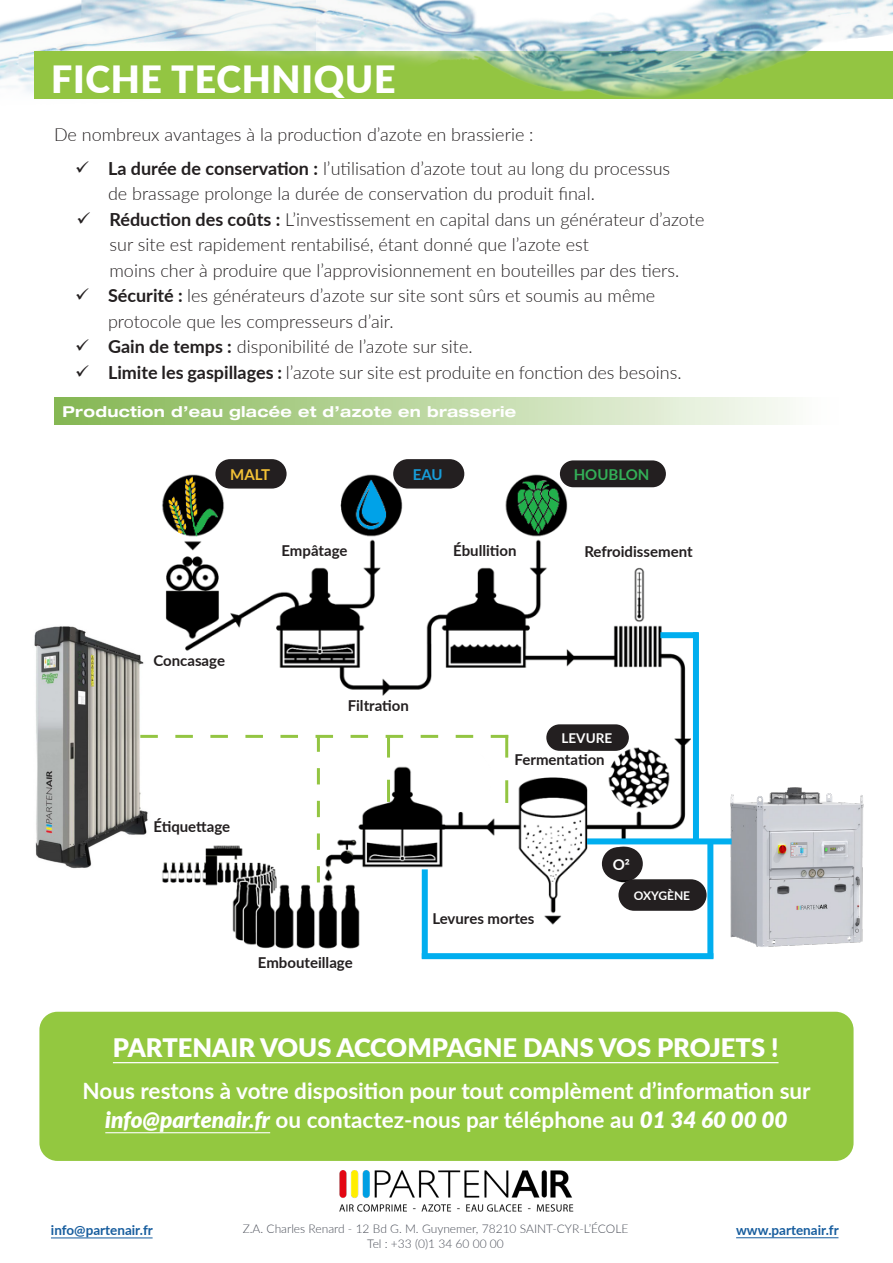
<style>
.page{position:relative;width:893px;height:1263px;background:#fff}
.page>*{position:absolute;margin:0;border:0;box-sizing:border-box;transform-origin:0 0}
.t1{font:900 37.5px "Lato";letter-spacing:.02em;color:#fff}
.t2{font:900 25.5px "Lato";color:#fff}
.t3{font:700 22.5px/28.5px "Lato";color:#fff;text-align:center}
.t4{font:300 18px/25.5px "Lato";color:#231f20}
.t5{font:700 15px "Lato";color:#231f20}
.t6{font:700 expanded 15px "Helvetica Neue";letter-spacing:.02em;color:#fff}
.t7{font:700 15px "Lato";color:#33af57}
.t8{font:700 15px "Lato";color:#f4c236}
.t9{font:700 15px "Lato";color:#179dd9}
.t10{font:700 15px "Lato";color:#fff}
.t11{font:700 13.5px "Lato";color:#175d9e}
.t12{font:700 13.5px "Lato";color:#fff}
.t13{font:300 12px/14.4px "Lato";color:#4b4f59;text-align:center}
.t14{font:700 12px "Lato";color:#fff}
.s1{font-weight:700}
.s2{font-weight:900;font-style:italic}
</style>
<div class="page">
<hr style="left:51px;top:1237px;width:102px;height:1px;background:#175d9e">
<hr style="left:736px;top:1237px;width:102px;height:1px;background:#175d9e">
<div style="left:39px;top:1012px;width:814px;height:149px;background:#93c840;border-radius:18px"></div>
<hr style="left:113px;top:1062px;width:665px;height:1px;background:#fff">
<hr style="left:105px;top:1132px;width:165px;height:1px;background:#fff">
<img style="left:339px;top:1171px;width:234px;height:41px">
<img style="left:157px;top:459px;width:533px;height:501px">
<img style="left:34px;top:626px;width:123px;height:243px">
<img style="left:719px;top:787px;width:145px;height:160px">
<div style="left:425px;top:713px;width:121px;height:41px;background:#fff"></div>
<svg style="left:138px;top:735px;width:386px;height:147px"></svg>
<div style="left:422px;top:953px;width:291px;height:6px;background:#00aeef"></div>
<div style="left:364px;top:870px;width:89px;height:21px;background:#fff"></div>
<div style="left:422px;top:869px;width:6px;height:89px;background:#00aeef"></div>
<div style="left:587px;top:838px;width:145px;height:6px;background:#00aeef"></div>
<div style="left:660px;top:632px;width:38px;height:6px;background:#00aeef"></div>
<div style="left:693px;top:632px;width:6px;height:209px;background:#00aeef"></div>
<div style="left:707px;top:841px;width:6px;height:117px;background:#00aeef"></div>
<div style="left:153px;top:654px;width:94px;height:33px;background:#fff"></div>
<div style="left:281px;top:544px;width:83px;height:21px;background:#fff"></div>
<div style="left:348px;top:698px;width:82px;height:21px;background:#fff"></div>
<div style="left:453px;top:544px;width:67px;height:17px;background:#fff"></div>
<div style="left:584px;top:544px;width:126px;height:18px;background:#fff"></div>
<div style="left:515px;top:753px;width:93px;height:21px;background:#fff"></div>
<div style="left:432px;top:912px;width:108px;height:18px;background:#fff"></div>
<div style="left:258px;top:956px;width:106px;height:24px;background:#fff"></div>
<div style="left:153px;top:820px;width:83px;height:20px;background:#fff"></div>
<div style="left:215px;top:459px;width:72px;height:30px;background:#231f20;border-radius:15px"></div>
<div style="left:393px;top:459px;width:71px;height:30px;background:#231f20;border-radius:15px"></div>
<div style="left:560px;top:460px;width:106px;height:27px;background:#231f20;border-radius:13px"></div>
<div style="left:546px;top:724px;width:83px;height:27px;background:#231f20;border-radius:13px"></div>
<div style="left:618px;top:879px;width:89px;height:32px;background:#231f20;border-radius:16px"></div>
<div style="left:602px;top:847px;width:41px;height:33px;background:#231f20;border-radius:17px"></div>
<img style="left:0;top:3px;width:81px;height:90px">
<div style="left:34px;top:51px;width:859px;height:48px;background:#93c542"></div>
<img style="left:81px;top:0;width:812px;height:98px">
<div style="left:54px;top:398px;width:785px;height:26px;background:linear-gradient(to right,#84b652,#fefefe)"></div>
<p class="t1" style="left:51px;top:51px;width:346px">FICHE TECHNIQUE</p>
<p class="t4" style="left:54px;top:121px;width:481px">De nombreux avantages à la production d’azote en brassierie :</p>
<p class="t4" style="left:108px;top:155px;width:564px"><span class="s1">La durée de conservation :</span> l’utilisation d’azote tout au long du processus de brassage prolonge la durée de conservation du produit final.</p>
<p class="t4" style="left:109px;top:206px;width:596px"><span class="s1">Réduction des coûts :</span> L’investissement en capital dans un générateur d’azote sur site est rapidement rentabilisé, étant donné que l’azote est<br>moins cher à produire que l’approvisionnement en bouteilles par des tiers.</p>
<p class="t4" style="left:108px;top:282px;width:549px"><span class="s1">Sécurité :</span> les générateurs d’azote sur site sont sûrs et soumis au même protocole que les compresseurs d’air.</p>
<p class="t4" style="left:108px;top:333px;width:366px"><span class="s1">Gain de temps :</span> disponibilité de l’azote sur site.</p>
<p class="t4" style="left:108px;top:359px;width:575px"><span class="s1">Limite les gaspillages :</span> l’azote sur site est produite en fonction des besoins.</p>
<p class="t6" style="left:63px;top:403px;width:455px">Production d’eau glacée et d’azote en brasserie</p>
<p class="t8" style="left:230px;top:463px;width:42px">MALT</p>
<p class="t9" style="left:413px;top:463px;width:31px">EAU</p>
<p class="t7" style="left:574px;top:463px;width:77px">HOUBLON</p>
<p class="t5" style="left:281px;top:540px;width:68px">Empâtage</p>
<p class="t5" style="left:453px;top:540px;width:65px">Ébullition</p>
<p class="t5" style="left:584px;top:540px;width:110px">Refroidissement</p>
<p class="t5" style="left:153px;top:650px;width:73px">Concasage</p>
<p class="t5" style="left:153px;top:815px;width:78px">Étiquettage</p>
<p class="t5" style="left:348px;top:694px;width:63px">Filtration</p>
<p class="t12" style="left:561px;top:728px;width:52px">LEVURE</p>
<p class="t5" style="left:515px;top:749px;width:92px">Fermentation</p>
<p class="t5" style="left:258px;top:952px;width:96px">Embouteillage</p>
<p class="t5" style="left:432px;top:907px;width:104px">Levures mortes</p>
<p class="t10" style="left:613px;top:853px;width:19px">O2</p>
<p class="t14" style="left:634px;top:887px;width:58px">OXYGÈNE</p>
<p class="t2" style="left:113px;top:1028px;width:667px">PARTENAIR VOUS ACCOMPAGNE DANS VOS PROJETS !</p>
<p class="t3" style="left:83px;top:1075px;width:730px">Nous restons à votre disposition pour tout complèment d’information sur <span class="s2">info@partenair.fr</span> ou contactez-nous par téléphone au <span class="s2">01 34 60 00 00</span></p>
<p class="t13" style="left:243px;top:1221px;width:387px">Z.A. Charles Renard - 12 Bd G. M. Guynemer, 78210 SAINT-CYR-L’ÉCOLE<br>Tel : +33 (0)1 34 60 00 00</p>
<p class="t11" style="left:51px;top:1220px;width:103px">info@partenair.fr</p>
<p class="t11" style="left:736px;top:1220px;width:104px">www.partenair.fr</p>
</div>
